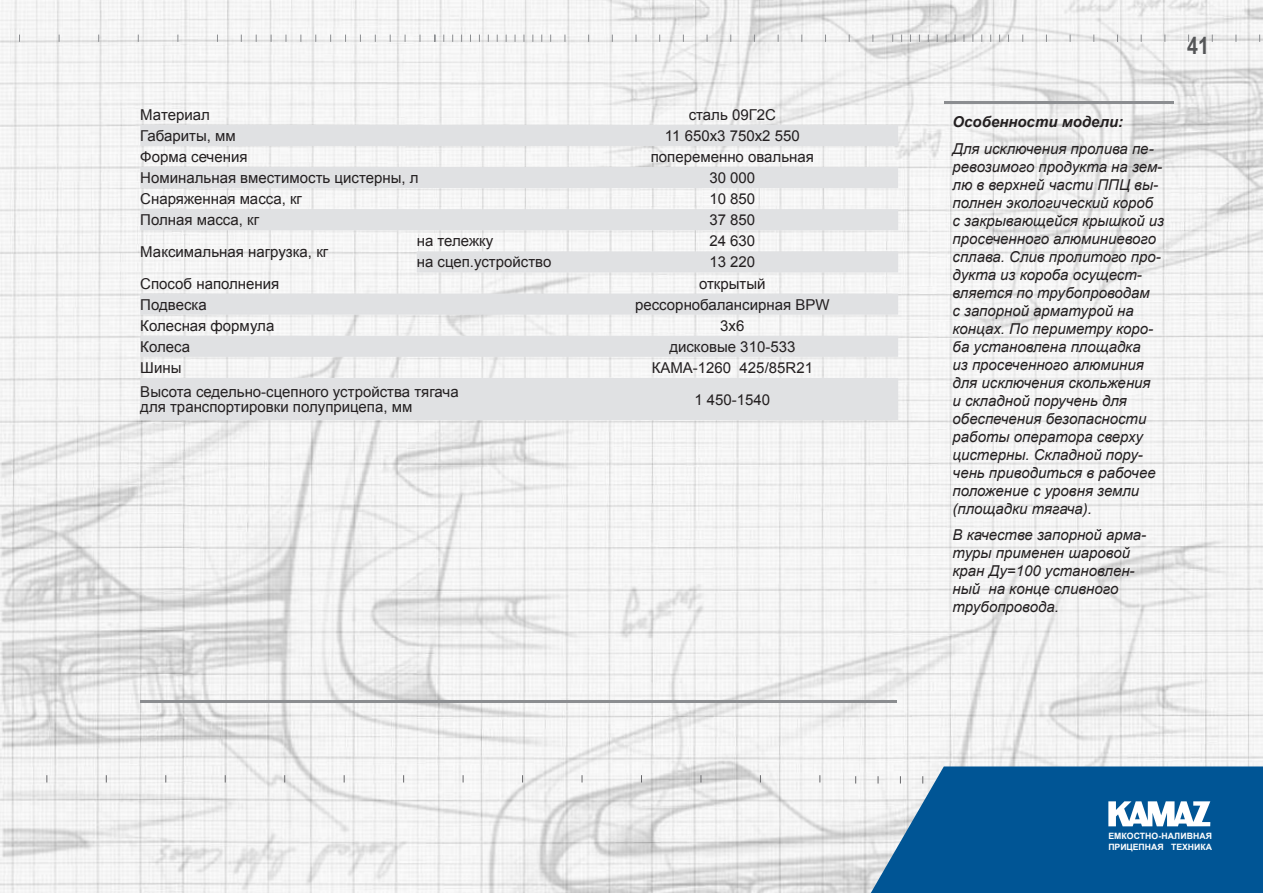
<style>
.page{position:relative;width:1263px;height:893px;background:#fff}
.page>*{position:absolute;margin:0;border:0;box-sizing:border-box;transform-origin:0 0}
.t1{font:700 24px "Arial Narrow";color:#545557}
.t2{font:italic 15px/18px "Arial";color:#231f20}
.t3{font:15px/15px "Arial";color:#231f20}
.t4{font:italic 700 15px "Arial";color:#231f20}
.t5{font:700 8.7px/10.5px "Arial";letter-spacing:-.005em;color:#fff}
</style>
<div class="page">
<img style="left:0;top:0;width:1263px;height:893px">
<svg style="left:871px;top:766px;width:392px;height:127px;background:#18649d"></svg>
<svg style="left:1108px;top:801px;width:102px;height:25px"></svg>
<svg style="left:1259px;top:35px;width:4px;height:7px"></svg>
<hr style="left:140px;top:700px;width:757px;height:3px;background:#8b8d90">
<hr style="left:944px;top:101px;width:230px;height:2px;background:#8b8d90">
<svg style="left:140px;top:125px;width:758px;height:295px;fill:#e0e1e3"></svg>
<p class="t3" style="left:140px;top:107px;width:71px">Материал</p>
<p class="t3" style="left:689px;top:107px;width:89px">сталь 09Г2С</p>
<p class="t3" style="left:140px;top:128px;width:97px">Габариты, мм</p>
<p class="t3" style="left:665px;top:128px;width:136px">11 650х3 750х2 550</p>
<p class="t3" style="left:140px;top:149px;width:109px">Форма сечения</p>
<p class="t3" style="left:651px;top:149px;width:165px">попеременно овальная</p>
<p class="t3" style="left:140px;top:170px;width:280px">Номинальная вместимость цистерны, л</p>
<p class="t3" style="left:709px;top:170px;width:47px">30 000</p>
<p class="t3" style="left:140px;top:192px;width:163px">Снаряженная масса, кг</p>
<p class="t3" style="left:709px;top:192px;width:47px">10 850</p>
<p class="t3" style="left:140px;top:213px;width:120px">Полная масса, кг</p>
<p class="t3" style="left:709px;top:213px;width:47px">37 850</p>
<p class="t3" style="left:140px;top:244px;width:190px">Максимальная нагрузка, кг</p>
<p class="t3" style="left:417px;top:234px;width:78px">на тележку</p>
<p class="t3" style="left:709px;top:234px;width:47px">24 630</p>
<p class="t3" style="left:417px;top:255px;width:136px">на сцеп.устройство</p>
<p class="t3" style="left:709px;top:255px;width:47px">13 220</p>
<p class="t3" style="left:140px;top:276px;width:140px">Способ наполнения</p>
<p class="t3" style="left:699px;top:276px;width:68px">открытый</p>
<p class="t3" style="left:140px;top:297px;width:68px">Подвеска</p>
<p class="t3" style="left:635px;top:297px;width:196px">рессорнобалансирная BPW</p>
<p class="t3" style="left:140px;top:318px;width:136px">Колесная формула</p>
<p class="t3" style="left:720px;top:318px;width:26px">3х6</p>
<p class="t3" style="left:140px;top:339px;width:51px">Колеса</p>
<p class="t3" style="left:669px;top:339px;width:127px">дисковые 310-533</p>
<p class="t3" style="left:140px;top:360px;width:43px">Шины</p>
<p class="t3" style="left:652px;top:360px;width:163px">КАМА-1260 425/85R21</p>
<p class="t3" style="left:140px;top:384px;width:320px">Высота седельно-сцепного устройства тягача для транспортировки полуприцепа, мм</p>
<p class="t3" style="left:694px;top:392px;width:77px">1 450-1540</p>
<h1 class="t1" style="left:1187px;top:27px;width:23px">41</h1>
<p class="t4" style="left:952px;top:112px;width:172px">Особенности модели:</p>
<p class="t2" style="left:952px;top:140px;width:213px">Для исключения пролива пе&shy;ревозимого продукта на зем&shy;лю в верхней части ППЦ вы&shy;полнен экологический короб с закрывающейся крышкой из просеченного алюминиевого сплава. Слив пролитого про&shy;дукта из короба осущест&shy;вляется по трубопроводам<br>с запорной арматурой на концах. По периметру коро&shy;ба установлена площадка<br>из просеченного алюминия для исключения скольжения<br>и складной поручень для обеспечения безопасности работы оператора сверху цистерны. Складной пору&shy;чень приводиться в рабочее положение с уровня земли (площадки тягача).</p>
<p class="t2" style="left:952px;top:526px;width:195px">В качестве запорной арма&shy;туры применен шаровой кран Ду=100 установлен&shy;ный на конце сливного трубопровода.</p>
<p class="t5" style="left:1108px;top:831px;width:105px">ЕМКОСТНО-НАЛИВНАЯ<br>ПРИЦЕПНАЯ ТЕХНИКА</p>
</div>
